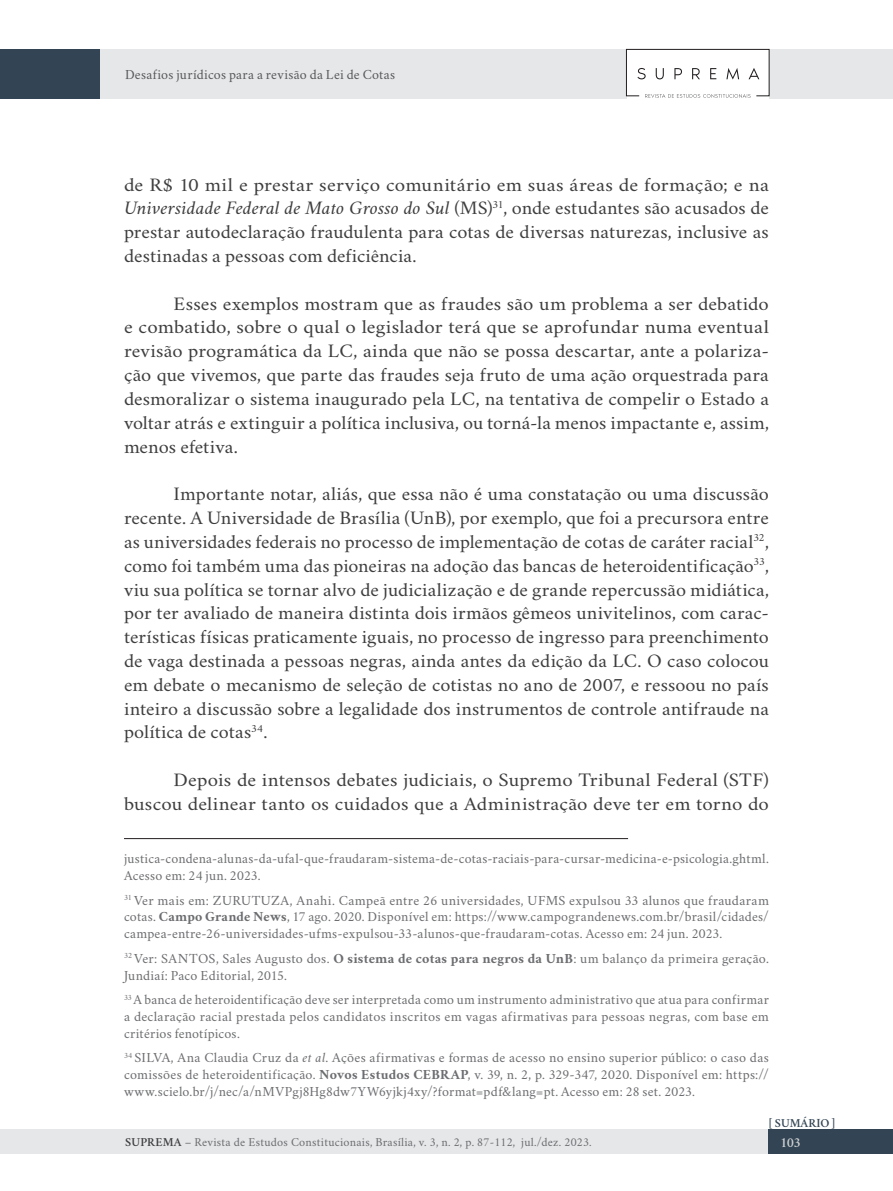
<style>
.page{position:relative;width:893px;height:1191px;background:#fff}
.page>*{position:absolute;margin:0;border:0;box-sizing:border-box;transform-origin:0 0}
.texto_corrido_pt{font:19.25px/23.8px "Crimson";letter-spacing:.005em;color:#3e3e3f;text-align:justify;scale:1.05 1}
.texto_corrido_pt-2{font:19.25px/23.8px "Crimson";letter-spacing:.005em;color:#3e3e3f;text-align:justify;scale:1.08 1}
.texto_corrido_pt-3{font:19.25px/23.8px "Crimson";letter-spacing:.005em;color:#3e3e3f;text-align:justify;scale:1.09 1}
.FOOTNOTE{font:14px/16.6px "Crimson";letter-spacing:.015em;color:#6c6d70;text-align:justify}
.t1{font:14px "Crimson";letter-spacing:.02em;color:#57585a}
.t2{font:600 14px "Crimson";color:#d1d2d4}
.t3{font:12.25px "Crimson";letter-spacing:.02em;color:#6c6d70}
.t4{font:600 12.25px "Crimson";color:#334554}
.s1{font-style:italic}
.s2{font-weight:700}
.s3{font-weight:600;color:#3e3e3f}
</style>
<div class="page">
<div style="left:1px;top:49px;width:892px;height:50px;background:#e6e7e9"></div>
<div style="left:0;top:1129px;width:844px;height:25px;background:#e6e7e9"></div>
<div style="left:769px;top:1129px;width:124px;height:25px;background:#334554"></div>
<div style="left:627px;top:50px;width:142px;height:49px;background:#fff"></div>
<svg style="left:626px;top:48px;width:144px;height:50px"></svg>
<div style="left:0;top:49px;width:100px;height:50px;background:#334554"></div>
<hr style="left:124px;top:838px;width:504px;height:1px;background:#231f20">
<p class="t1" style="left:125px;top:64px;width:272px">Desafios jurídicos para a revisão da Lei de Cotas</p>
<p class="texto_corrido_pt-3" style="left:124px;top:170px;width:593px">de R$ 10 mil e prestar serviço comunitário em suas áreas de formação; e na <span class="s1">Universidade Federal de Mato Grosso do Sul</span> (MS)<sup>31</sup>, onde estudantes são acusados de prestar autodeclaração fraudulenta para cotas de diversas naturezas, inclusive as destinadas a pessoas com deficiência.</p>
<p class="texto_corrido_pt-2" style="left:124px;top:289px;width:599px;text-indent:50px">Esses exemplos mostram que as fraudes são um problema a ser debatido e combatido, sobre o qual o legislador terá que se aprofundar numa eventual revisão programática da LC, ainda que não se possa descartar, ante a polariza&shy;ção que vivemos, que parte das fraudes seja fruto de uma ação orquestrada para desmoralizar o sistema inaugurado pela LC, na tentativa de compelir o Estado a voltar atrás e extinguir a política inclusiva, ou torná-la menos impactante e, assim, menos efetiva.</p>
<p class="texto_corrido_pt" style="left:124px;top:480px;width:616px;text-indent:50px">Importante notar, aliás, que essa não é uma constatação ou uma discussão recente. A Universidade de Brasília (UnB), por exemplo, que foi a precursora entre as universidades federais no processo de implementação de cotas de caráter racial<sup>32</sup>, como foi também uma das pioneiras na adoção das bancas de heteroidentificação<sup>33</sup>, viu sua política se tornar alvo de judicialização e de grande repercussão midiática, por ter avaliado de maneira distinta dois irmãos gêmeos univitelinos, com carac&shy;terísticas físicas praticamente iguais, no processo de ingresso para preenchimento de vaga destinada a pessoas negras, ainda antes da edição da LC. O caso colocou em debate o mecanismo de seleção de cotistas no ano de 2007, e ressoou no país inteiro a discussão sobre a legalidade dos instrumentos de controle antifraude na política de cotas<sup>34</sup>.</p>
<p class="texto_corrido_pt-2" style="left:124px;top:765px;width:599px;text-align:right">Depois de intensos debates judiciais, o Supremo Tribunal Federal (STF) buscou delinear tanto os cuidados que a Administração deve ter em torno do</p>
<p class="FOOTNOTE" style="left:124px;top:849px;width:646px">justica-condena-alunas-da-ufal-que-fraudaram-sistema-de-cotas-raciais-para-cursar-medicina-e-psicologia.ghtml.<br>Acesso em: 24 jun. 2023.</p>
<p class="FOOTNOTE" style="left:124px;top:890px;width:646px"><sup>31</sup> Ver mais em: ZURUTUZA, Anahi. Campeã entre 26 universidades, UFMS expulsou 33 alunos que fraudaram cotas. <span class="s2">Campo Grande News</span>, 17 ago. 2020. Disponível em: https://www.campograndenews.com.br/brasil/cidades/ campea-entre-26-universidades-ufms-expulsou-33-alunos-que-fraudaram-cotas. Acesso em: 24 jun. 2023.</p>
<p class="FOOTNOTE" style="left:124px;top:948px;width:646px"><sup>32</sup> Ver: SANTOS, Sales Augusto dos. <span class="s2">O sistema de cotas para negros da UnB</span>: um balanço da primeira geração.<br>Jundiaí: Paco Editorial, 2015.</p>
<p class="FOOTNOTE" style="left:124px;top:989px;width:646px"><sup>33</sup> A banca de heteroidentificação deve ser interpretada como um instrumento administrativo que atua para confirmar a declaração racial prestada pelos candidatos inscritos em vagas afirmativas para pessoas negras, com base em critérios fenotípicos.</p>
<p class="FOOTNOTE" style="left:124px;top:1047px;width:646px"><sup>34</sup> SILVA, Ana Claudia Cruz da <span class="s1">et al</span>. Ações afirmativas e formas de acesso no ensino superior público: o caso das comissões de heteroidentificação. <span class="s2">Novos Estudos CEBRAP</span>, v. 39, n. 2, p. 329-347, 2020. Disponível em: https:// www.scielo.br/j/nec/a/nMVPgj8Hg8dw7YW6yjkj4xy/?format=pdf&amp;lang=pt. Acesso em: 28 set. 2023.</p>
<p class="t4" style="left:769px;top:1114px;width:68px">[ SUMÁRIO ]</p>
<p class="t3" style="left:125px;top:1132px;width:468px"><span class="s3">SUPREMA</span> – Revista de Estudos Constitucionais, Brasília, v. 3, n. 2, p. 87-112, jul./dez. 2023.</p>
<p class="t2" style="left:781px;top:1132px;width:21px">103</p>
</div>
